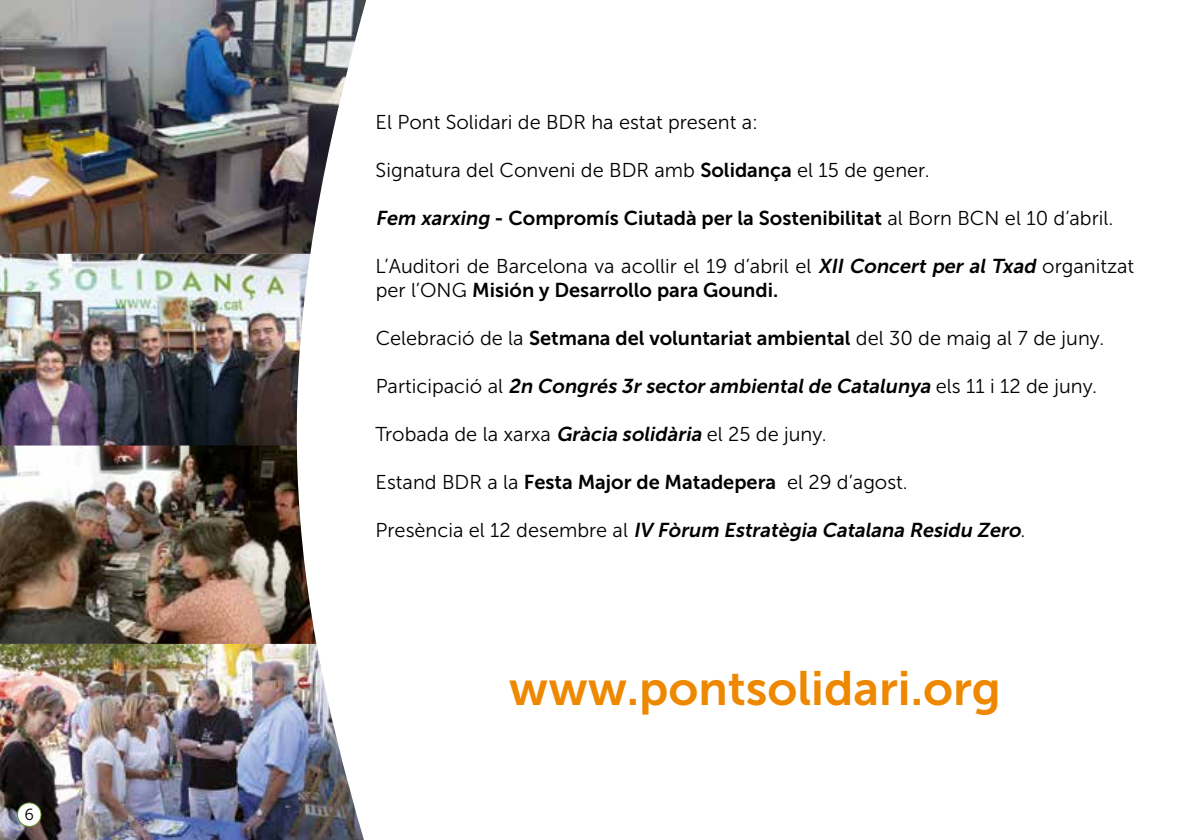
<style>
.page{position:relative;width:1191px;height:840px;background:#fff}
.page>*{position:absolute;margin:0;border:0;box-sizing:border-box;transform-origin:0 0}
.t1{font:48px "Museo Sans 700";color:#e80}
.t2{font:20px "Museo Sans 300";color:#000}
.t3{font:italic 20px "Museo Sans 700";color:#000}
.t4{font:20px "Museo Sans 700";color:#000}
.t5{font:16px "Museo Sans 300";color:#000}
.s1{font-family:"Museo Sans 700"}
.s2{font-style:italic}
.s3{font-family:"Museo Sans 300"}
.s4{font-family:"Museo Sans 700";font-style:italic}
.s5{font-family:"Museo Sans 300";font-style:normal}
</style>
<div class="page">
<img style="left:0;top:253px;width:310px;height:192px">
<img style="left:0;top:445px;width:316px;height:198px">
<img style="left:0;top:0;width:366px;height:253px">
<img style="left:0;top:643px;width:364px;height:196px">
<div style="left:18px;top:802px;width:23px;height:24px;background:#fff;border-radius:50%"></div>
<div style="left:17px;top:801px;width:25px;height:25px;border:1px solid #5f9322;border-radius:50%"></div>
<p class="t5" style="left:25px;top:804px;width:11px">6</p>
<p class="t2" style="left:376px;top:111px;width:384px">El Pont Solidari de BDR ha estat present a:</p>
<p class="t2" style="left:376px;top:159px;width:555px">Signatura del Conveni de BDR amb <span class="s1">Solidança</span> el 15 de gener.</p>
<p class="t4" style="left:376px;top:207px;width:739px"><span class="s2">Fem xarxing</span> - Compromís Ciutadà per la Sostenibilitat <span class="s3">al Born BCN el 10 d’abril.</span></p>
<p class="t2" style="left:376px;top:255px;width:760px">L’Auditori de Barcelona va acollir el 19 d’abril el <span class="s4">XII Concert per al Txad</span> organitzat</p>
<p class="t4" style="left:376px;top:279px;width:404px"><span class="s3">per l’ONG</span> Misión y Desarrollo para Goundi.</p>
<p class="t2" style="left:376px;top:327px;width:730px">Celebració de la <span class="s1">Setmana del voluntariat ambiental</span> del 30 de maig al 7 de juny.</p>
<p class="t3" style="left:376px;top:375px;width:723px"><span class="s5">P a rt i c i p a c i ó a l</span> 2n Congrés 3r sector ambientalde Catalunya <span class="s5">e l s 1 1 i 1 2 d e j u n y .</span></p>
<p class="t2" style="left:376px;top:423px;width:453px">Trobada de la xarxa <span class="s4">Gràcia solidària</span> el 25 de juny.</p>
<p class="t2" style="left:376px;top:471px;width:534px">Estand BDR a la <span class="s1">Festa Major de Matadepera</span> el 29 d’agost.</p>
<p class="t3" style="left:376px;top:519px;width:651px"><span class="s5">P r e s è n c i a e l 1 2 d e s e m b r e a l</span> IV Fòrum Estratègia Catalana Residu Zero<span class="s5">.</span></p>
<h1 class="t1" style="left:509px;top:661px;width:493px">www.pontsolidari.org</h1>
</div>
